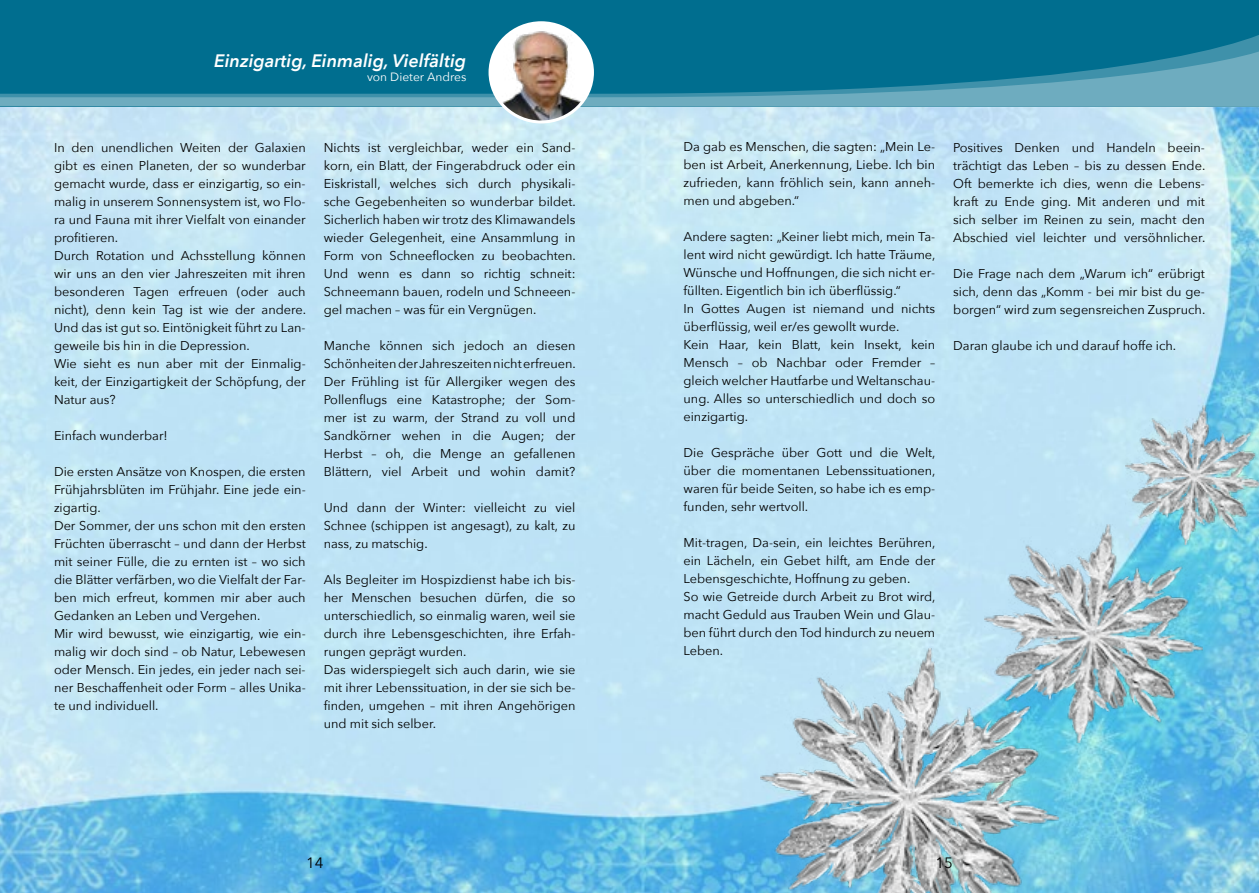
<style>
.page{position:relative;width:1259px;height:893px;background:#fff}
.page>*{position:absolute;margin:0;border:0;box-sizing:border-box;transform-origin:0 0}
.t1{font:italic 600 18px "Avenir Next";color:#fff}
.t2{font:15px "Avenir Next";color:#000}
.t3{font:12.75px/18px "Avenir Next";color:#000;text-align:justify}
.t4{font:12px "Avenir Next";color:#fff}
</style>
<div class="page">
<img style="left:0;top:107px;width:1259px;height:786px">
<div style="left:0;top:0;width:1259px;height:106px;background:#006e8f"></div>
<svg style="left:0;top:44px;width:1259px;height:63px"></svg>
<img style="left:491px;top:23px;width:101px;height:99px">
<div style="left:488px;top:21px;width:106px;height:102px;border:3px solid #fff;border-radius:50%"></div>
<img style="left:1125px;top:405px;width:134px;height:139px">
<img style="left:985px;top:524px;width:217px;height:218px">
<img style="left:760px;top:648px;width:298px;height:245px">
<h1 class="t1" style="left:214px;top:45px;width:254px">Einzigartig, Einmalig, Vielfältig</h1>
<p class="t4" style="left:367px;top:67px;width:101px">von Dieter Andres</p>
<p class="t3" style="left:54px;top:138px;width:254px;text-align:left">In den unendlichen Weiten der Galaxien gibt es einen Planeten, der so wunderbar gemacht wurde, dass er einzigartig, so ein&shy;malig in unserem Sonnensystem ist, wo Flo&shy;ra und Fauna mit ihrer Vielfalt von einander profitieren.<br>Durch Rotation und Achsstellung können wir uns an den vier Jahreszeiten mit ihren besonderen Tagen erfreuen (oder auch nicht), denn kein Tag ist wie der andere.<br>Und das ist gut so. Eintönigkeit führt zu Lan&shy;geweile bis hin in die Depression.<br>Wie sieht es nun aber mit der Einmalig&shy;keit, der Einzigartigkeit der Schöpfung, der Natur aus?</p>
<p class="t3" style="left:54px;top:426px;width:115px">Einfach wunderbar!</p>
<p class="t3" style="left:54px;top:462px;width:253px;text-align:left">Die ersten Ansätze von Knospen, die ersten Frühjahrsblüten im Frühjahr. Eine jede ein&shy;zigartig.<br>Der Sommer, der uns schon mit den ersten Früchten überrascht – und dann der Herbst mit seiner Fülle, die zu ernten ist – wo sich die Blätter verfärben, wo die Vielfalt der Far&shy;ben mich erfreut, kommen mir aber auch Gedanken an Leben und Vergehen.<br>Mir wird bewusst, wie einzigartig, wie ein&shy;malig wir doch sind – ob Natur, Lebewesen oder Mensch. Ein jedes, ein jeder nach sei&shy;ner Beschaffenheit oder Form – alles Unika&shy;te und individuell.</p>
<p class="t3" style="left:324px;top:138px;width:254px">Nichts ist vergleichbar, weder ein Sand&shy;korn, ein Blatt, der Fingerabdruck oder ein Eiskristall, welches sich durch physikali&shy;sche Gegebenheiten so wunderbar bildet.<br>Sicherlich haben wir trotz des Klimawandels wieder Gelegenheit, eine Ansammlung in Form von Schneeflocken zu beobachten.<br>Und wenn es dann so richtig schneit:<br>Schneemann bauen, rodeln und Schneeen&shy;gel machen – was für ein Vergnügen.</p>
<p class="t3" style="left:324px;top:336px;width:254px">Manche können sich jedoch an diesen Schönheiten der Jahreszeiten nicht erfreuen.<br>Der Frühling ist für Allergiker wegen des Pollenflugs eine Katastrophe; der Som&shy;mer ist zu warm, der Strand zu voll und Sandkörner wehen in die Augen; der Herbst – oh, die Menge an gefallenen Blättern, viel Arbeit und wohin damit?</p>
<p class="t3" style="left:324px;top:498px;width:253px">Und dann der Winter: vielleicht zu viel Schnee (schippen ist angesagt), zu kalt, zu nass, zu matschig.</p>
<p class="t3" style="left:324px;top:570px;width:253px;text-align:left">Als Begleiter im Hospizdienst habe ich bis&shy;her Menschen besuchen dürfen, die so unterschiedlich, so einmalig waren, weil sie durch ihre Lebensgeschichten, ihre Erfah&shy;rungen geprägt wurden.<br>Das widerspiegelt sich auch darin, wie sie mit ihrer Lebenssituation, in der sie sich be&shy;finden, umgehen – mit ihren Angehörigen und mit sich selber.</p>
<p class="t3" style="left:683px;top:137px;width:253px">Da gab es Menschen, die sagten: „Mein Le&shy;ben ist Arbeit, Anerkennung, Liebe. Ich bin zufrieden, kann fröhlich sein, kann anneh&shy;men und abgeben.“</p>
<p class="t3" style="left:683px;top:227px;width:254px;text-align:left">Andere sagten: „Keiner liebt mich, mein Ta&shy;lent wird nicht gewürdigt. Ich hatte Träume, Wünsche und Hoffnungen, die sich nicht er&shy;füllten. Eigentlich bin ich überflüssig.“<br>In Gottes Augen ist niemand und nichts überflüssig, weil er/es gewollt wurde.<br>Kein Haar, kein Blatt, kein Insekt, kein Mensch – ob Nachbar oder Fremder – gleich welcher Hautfarbe und Weltanschau&shy;ung. Alles so unterschiedlich und doch so einzigartig.</p>
<p class="t3" style="left:683px;top:443px;width:254px">Die Gespräche über Gott und die Welt, über die momentanen Lebenssituationen, waren für beide Seiten, so habe ich es emp&shy;funden, sehr wertvoll.</p>
<p class="t3" style="left:683px;top:533px;width:254px;text-align:left">Mit-tragen, Da-sein, ein leichtes Berühren, ein Lächeln, ein Gebet hilft, am Ende der Lebensgeschichte, Hoffnung zu geben.<br>So wie Getreide durch Arbeit zu Brot wird, macht Geduld aus Trauben Wein und Glau&shy;ben führt durch den Tod hindurch zu neuem Leben.</p>
<p class="t3" style="left:953px;top:138px;width:254px">Positives Denken und Handeln beein&shy;trächtigt das Leben – bis zu dessen Ende.<br>Oft bemerkte ich dies, wenn die Lebens&shy;kraft zu Ende ging. Mit anderen und mit sich selber im Reinen zu sein, macht den Abschied viel leichter und versöhnlicher.</p>
<p class="t3" style="left:953px;top:264px;width:254px">Die Frage nach dem „Warum ich“ erübrigt sich, denn das „Komm - bei mir bist du ge&shy;borgen“ wird zum segensreichen Zuspruch.</p>
<p class="t3" style="left:953px;top:336px;width:224px">Daran glaube ich und darauf hoffe ich.</p>
<p class="t2" style="left:306px;top:850px;width:19px">14</p>
<p class="t2" style="left:935px;top:850px;width:19px">15</p>
</div>
